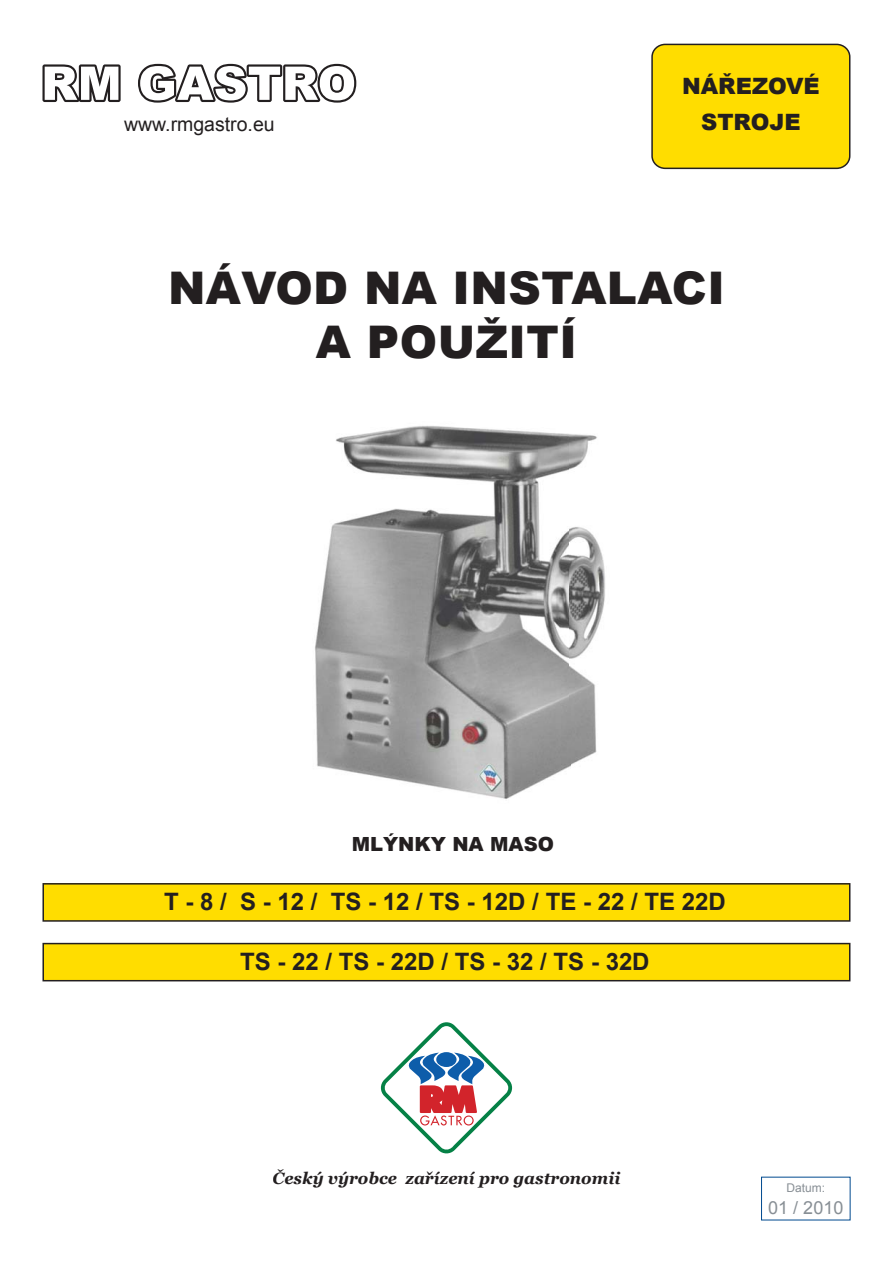
<style>
.page{position:relative;width:893px;height:1263px;background:#fff}
.page>*{position:absolute;margin:0;border:0;box-sizing:border-box;transform-origin:0 0}
.t1{font:900 45px/54px "Arial";letter-spacing:.01em;color:#231f20;text-align:center}
.t2{font:700 24px "Arial";color:#231f20}
.t3{font:900 22.5px/36px "Arial";color:#231f20;text-align:center}
.t4{font:19.5px "Arial";color:#231f20}
.t5{font:900 19.5px "Arial";color:#231f20}
.t6{font:18px "Arial";color:#888f95}
.t7{font:italic 700 16.5px "Georgia";color:#231f20}
.t8{font:12px "Arial";color:#888f95}
</style>
<div class="page">
<div style="left:43px;top:944px;width:807px;height:37px;background:#fd0"></div>
<div style="left:42px;top:943px;width:808px;height:38px;border:2px solid #231f20"></div>
<div style="left:43px;top:884px;width:807px;height:37px;background:#fd0"></div>
<div style="left:42px;top:883px;width:808px;height:39px;border:2px solid #231f20"></div>
<div style="left:652px;top:44px;width:198px;height:124px;background:#fd0;border-radius:13px"></div>
<div style="left:651px;top:44px;width:199px;height:125px;border:2px solid #231f20;border-radius:13px"></div>
<img style="left:315px;top:425px;width:290px;height:374px">
<svg style="left:380px;top:1022px;width:133px;height:132px"></svg>
<svg style="left:42px;top:64px;width:79px;height:38px"></svg>
<svg style="left:138px;top:64px;width:218px;height:39px"></svg>
<p class="t4" style="left:124px;top:114px;width:152px">www.rmgastro.eu</p>
<p class="t3" style="left:682px;top:67px;width:139px">NÁŘEZOVÉ<br>STROJE</p>
<h1 class="t1" style="left:168px;top:260px;width:558px">NÁVOD NA INSTALACI<br>A POUŽITÍ</h1>
<p class="t5" style="left:352px;top:830px;width:204px">MLÝNKY NA MASO</p>
<p class="t2" style="left:164px;top:889px;width:563px">T - 8 / S - 12 / TS - 12 / TS - 12D / TE - 22 / TE 22D</p>
<p class="t2" style="left:240px;top:949px;width:411px">TS - 22 / TS - 22D / TS - 32 / TS - 32D</p>
<p class="t7" style="left:273px;top:1168px;width:349px">Český výrobce zařízení pro gastronomii</p>
<p class="t8" style="left:786px;top:1181px;width:40px">Datum:</p>
<p class="t6" style="left:768px;top:1198px;width:77px">01 / 2010</p>
</div>
